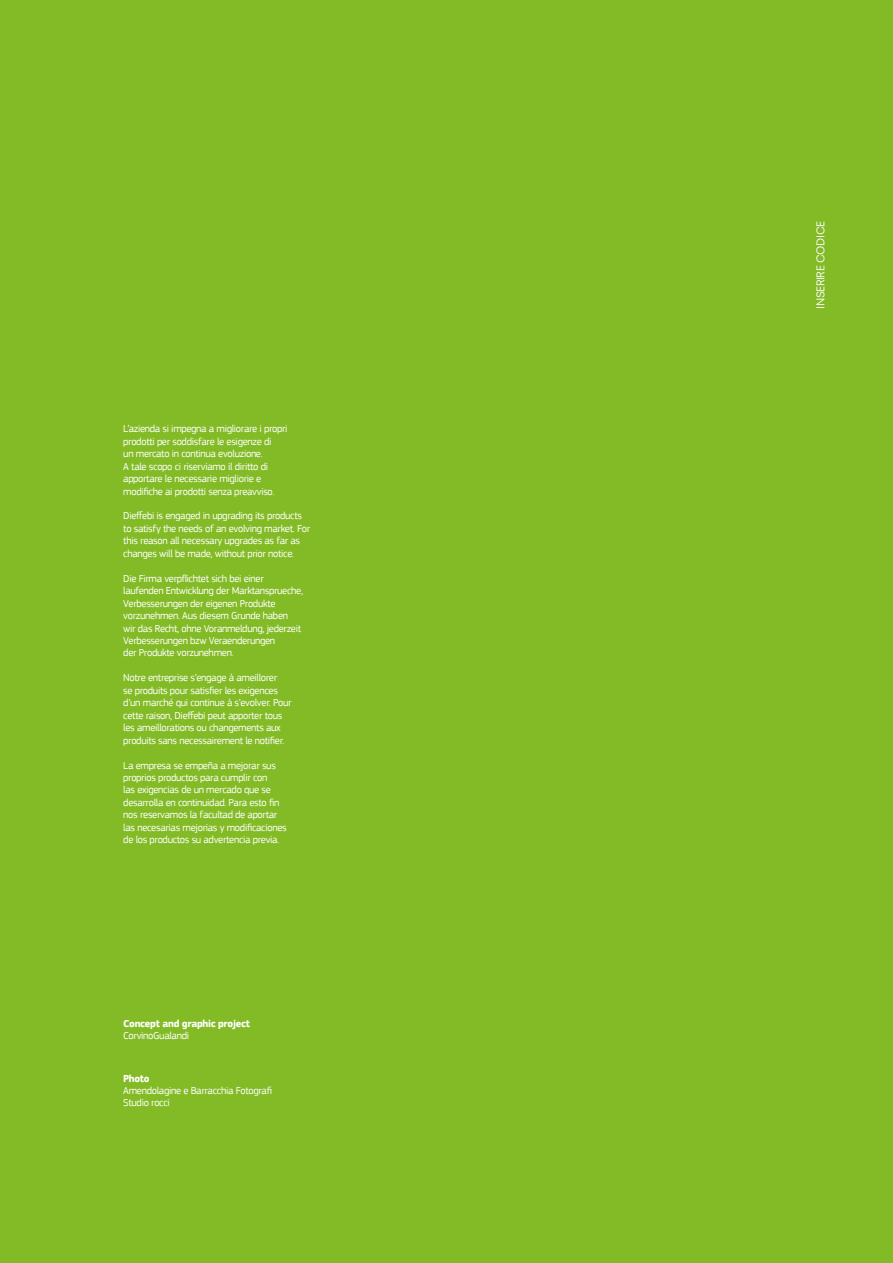
<style>
.page{position:relative;width:893px;height:1263px;background:#83bb26}
.page>*{position:absolute;margin:0;border:0;box-sizing:border-box;transform-origin:0 0}
.t1{font:10.5px/12.5px "PF Square Sans Pro";letter-spacing:-.03em;color:#fff}
.t2{font:700 10.5px "PF Square Sans Pro";letter-spacing:-.03em;color:#fff}
.t3{font:10.5px "Neuzeit SLT Std";letter-spacing:-.03em;color:#fff}
</style>
<div class="page">
<p class="t1" style="left:123px;top:423px;width:166px">L’azienda si impegna a migliorare i propri prodotti per soddisfare le esigenze di<br>un mercato in continua evoluzione.<br>A tale scopo ci riserviamo il diritto di apportare le necessarie migliorie e modifiche ai prodotti senza preavviso.</p>
<p class="t1" style="left:123px;top:510px;width:188px">Dieffebi is engaged in upgrading its products to satisfy the needs of an evolving market. For this reason all necessary upgrades as far as changes will be made, without prior notice.</p>
<p class="t1" style="left:123px;top:572px;width:181px">Die Firma verpflichtet sich bei einer laufenden Entwicklung der Marktansprueche, Verbesserungen der eigenen Produkte vorzunehmen. Aus diesem Grunde haben wir das Recht, ohne Voranmeldung, jederzeit Verbesserungen bzw Veraenderungen<br>der Produkte vorzunehmen.</p>
<p class="t1" style="left:123px;top:672px;width:170px">Notre entreprise s’engage à ameillorer<br>se produits pour satisfier les exigences d’un marché qui continue à s’evolver. Pour cette raison, Dieffebi peut apporter tous les ameillorations ou changements aux produits sans necessairement le notifier.</p>
<p class="t1" style="left:123px;top:759px;width:165px">La empresa se empeña a mejorar sus proprios productos para cumplir con<br>las exigencias de un mercado que se desarrolla en continuidad. Para esto fin nos reservamos la facultad de aportar las necesarias mejorias y modificaciones de los productos su advertencia previa.</p>
<p class="t2" style="left:123px;top:1017px;width:128px">Concept and graphic project</p>
<p class="t1" style="left:123px;top:1030px;width:67px">CorvinoGualandi</p>
<p class="t2" style="left:123px;top:1072px;width:28px">Photo</p>
<p class="t1" style="left:123px;top:1084px;width:150px">Amendolagine e Barracchia Fotografi<br>Studio rocci</p>
<p class="t3" style="left:814px;top:309px;width:89px;rotate:-90deg">INSERIRE CODICE</p>
</div>
